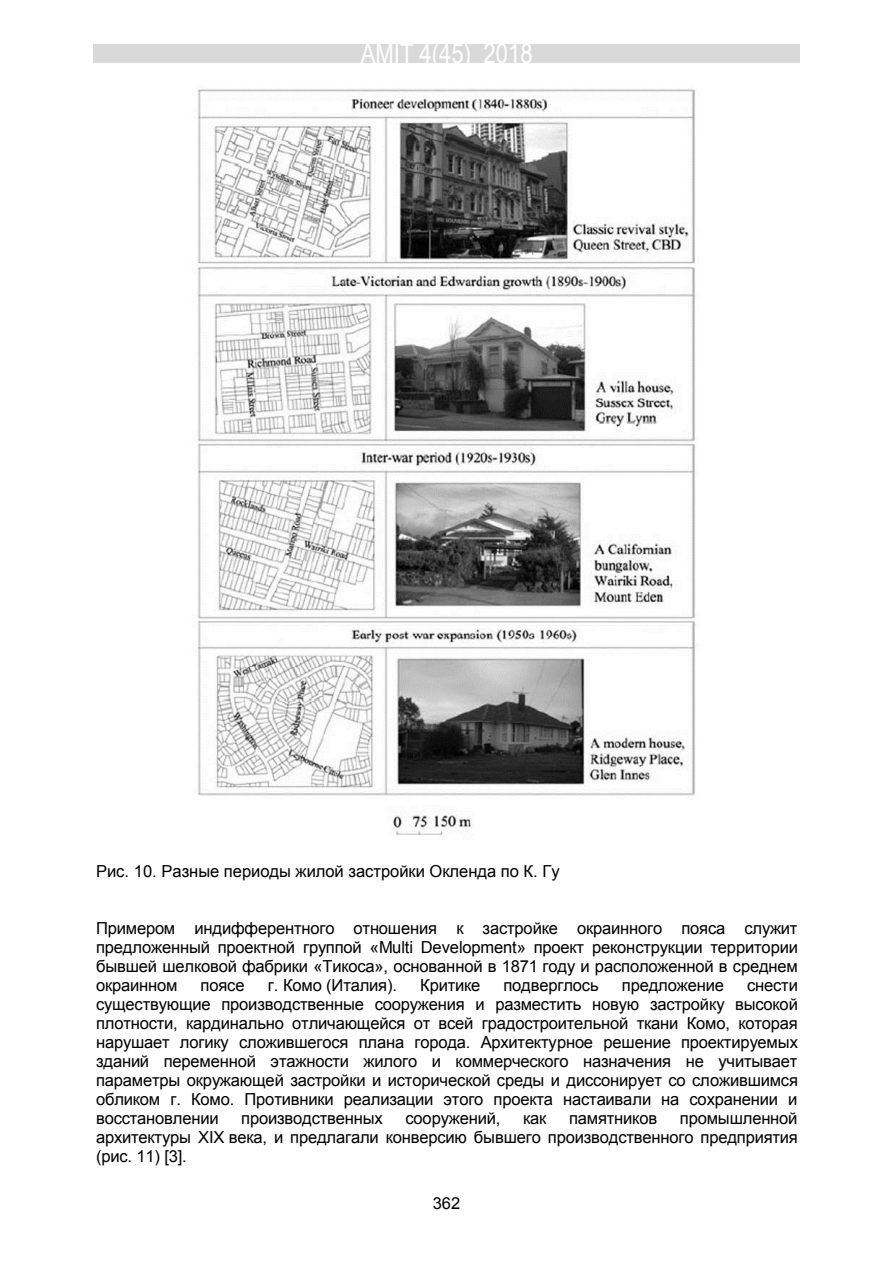
<style>
.page{position:relative;width:893px;height:1263px;background:#fff}
.page>*{position:absolute;margin:0;border:0;box-sizing:border-box;transform-origin:0 0}
.t1{font:27px "Arial Narrow";color:#fff}
.t2{font:16.5px/19px "Arial";letter-spacing:-.01em;color:#000;text-align:justify}
.t3{font:16.5px "Arial";color:#000}
.s1{font-style:inherit}
</style>
<div class="page">
<div style="left:93px;top:44px;width:707px;height:19px;background:#d9d9d9"></div>
<img style="left:197px;top:89px;width:502px;height:746px">
<h1 class="t1" style="left:361px;top:34px;width:173px">AMIT 4(45) 2018</h1>
<p class="t2" style="left:96px;top:862px;width:465px">Рис. 10. Разные периоды жилой застройки Окленда по К. Гу</p>
<p class="t2" style="left:96px;top:919px;width:704px">Примером индифферентного отношения к застройке окраинного пояса служит предложенный проектной группой «Multi Development» проект реконструкции территории бывшей шелковой фабрики «Тикоса», основанной в 1871 году и расположенной в среднем окраинном</p>
<p class="t2" style="left:201px;top:976px;width:45px">поясе</p>
<p class="t2" style="left:268px;top:976px;width:131px">г. Комо (Италия).</p>
<p class="t2" style="left:420px;top:976px;width:62px">Критике</p>
<p class="t2" style="left:503px;top:976px;width:97px">подверглось</p>
<p class="t2" style="left:622px;top:976px;width:104px">предложение</p>
<p class="t2" style="left:96px;top:976px;width:703px;text-indent:651px">снести существующие производственные сооружения и разместить новую застройку высокой плотности, кардинально отличающейся от всей градостроительной ткани Комо, которая нарушает логику сложившегося плана города. Архитектурное решение проектируемых зданий переменной этажности жилого и коммерческого назначения не учитывает параметры окружающей застройки и исторической среды и диссонирует со сложившимся обликом г. Комо. Противники реализации этого проекта настаивали на сохранении и восстановлении</p>
<p class="t2" style="left:96px;top:1108px;width:703px;text-indent:584px">промышленной архитектуры <span class="s1">XIX</span> века, и предлагали конверсию бывшего производственного предприятия (рис. 11) [3].</p>
<p class="t2" style="left:241px;top:1108px;width:143px">производственных</p>
<p class="t2" style="left:405px;top:1108px;width:96px">сооружений,</p>
<p class="t2" style="left:523px;top:1108px;width:25px">как</p>
<p class="t2" style="left:569px;top:1108px;width:90px">памятников</p>
<p class="t3" style="left:433px;top:1192px;width:29px">362</p>
</div>
